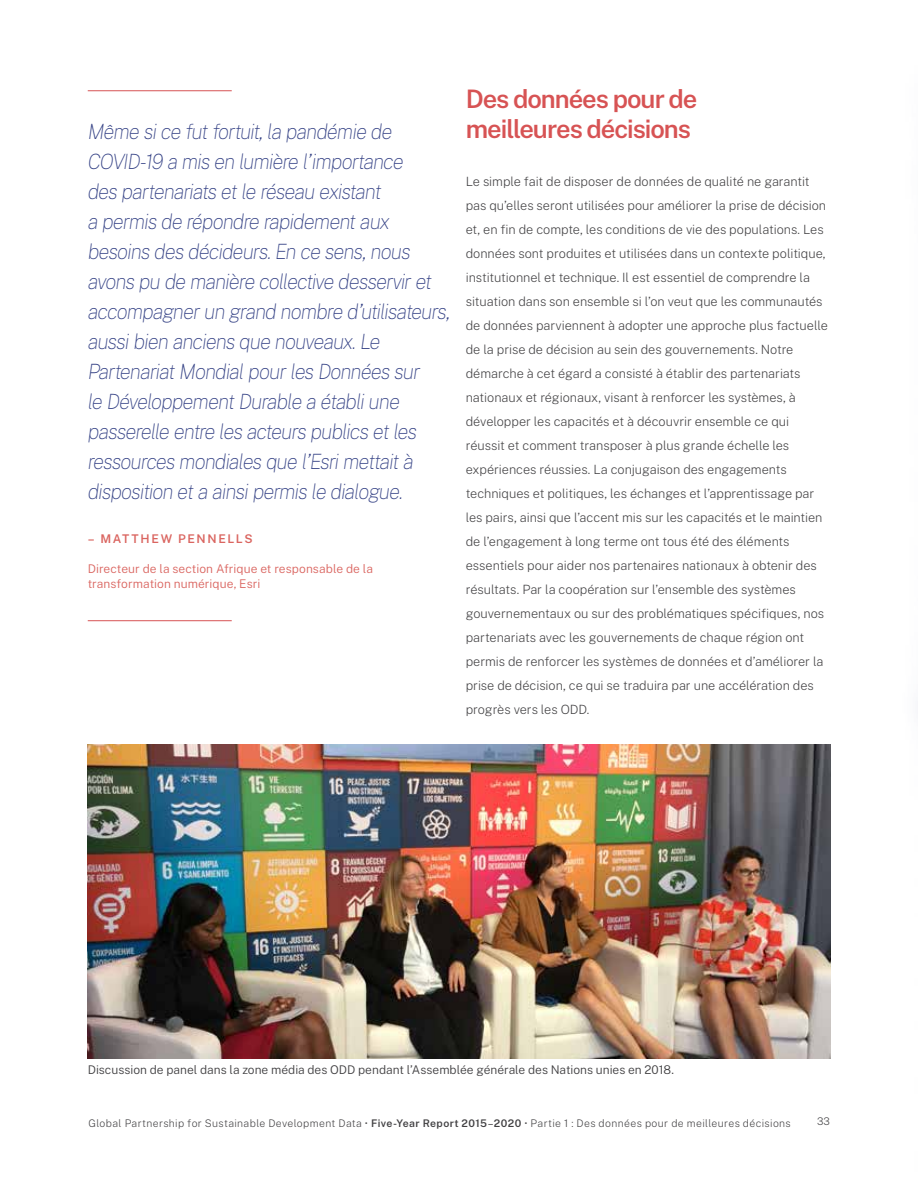
<style>
.page{position:relative;width:918px;height:1188px;background:#fff}
.page>*{position:absolute;margin:0;border:0;box-sizing:border-box;transform-origin:0 0}
.t1{font:600 25.5px/30px "Public Sans";letter-spacing:-.04em;color:#d75354}
.t2{font:italic 100 21px/30px "Public Sans";letter-spacing:-.05em;color:#344185}
.t3{font:200 12.75px/24px "Public Sans";color:#414042}
.t4{font:300 12px "Public Sans";color:#414042}
.t5{font:300 12px/15px "Public Sans";letter-spacing:.005em;color:#da6560}
.t6{font:600 12px "Public Sans";letter-spacing:.135em;color:#da6560}
.t7{font:200 10.5px "Public Sans";letter-spacing:.035em;color:#414042}
.s1{font-weight:600}
.s2{font-weight:400}
</style>
<div class="page">
<hr style="left:88px;top:620px;width:144px;height:1px;background:#d75354">
<hr style="left:88px;top:90px;width:144px;height:1px;background:#d75354">
<img style="left:88px;top:744px;width:742px;height:315px">
<p class="t2" style="left:88px;top:116px;width:364px">Même si ce fut fortuit, la pandémie de COVID-19 a mis en lumière l’importance<br>des partenariats et le réseau existant<br>a permis de répondre rapidement aux besoins des décideurs. En ce sens, nous avons pu de manière collective desservir et accompagner un grand nombre d’utilisateurs, aussi bien anciens que nouveaux. Le Partenariat Mondial pour les Données sur<br>le Développement Durable a établi une passerelle entre les acteurs publics et les ressources mondiales que l’Esri mettait à disposition et a ainsi permis le dialogue.</p>
<p class="t6" style="left:88px;top:529px;width:166px">– MATTHEW PENNELLS</p>
<p class="t5" style="left:88px;top:560px;width:287px">Directeur de la section Afrique et responsable de la transformation numérique, Esri</p>
<h1 class="t1" style="left:466px;top:82px;width:233px">Des données pour de meilleures décisions</h1>
<p class="t3" style="left:466px;top:169px;width:364px">Le simple fait de disposer de données de qualité ne garantit pas qu’elles seront utilisées pour améliorer la prise de décision et, en fin de compte, les conditions de vie des populations. Les données sont produites et utilisées dans un contexte politique, institutionnel et technique. Il est essentiel de comprendre la situation dans son ensemble si l’on veut que les communautés de données parviennent à adopter une approche plus factuelle de la prise de décision au sein des gouvernements. Notre démarche à cet égard a consisté à établir des partenariats nationaux et régionaux, visant à renforcer les systèmes, à développer les capacités et à découvrir ensemble ce qui réussit et comment transposer à plus grande échelle les expériences réussies. La conjugaison des engagements techniques et politiques, les échanges et l’apprentissage par les pairs, ainsi que l’accent mis sur les capacités et le maintien de l’engagement à long terme ont tous été des éléments essentiels pour aider nos partenaires nationaux à obtenir des résultats. Par la coopération sur l’ensemble des systèmes gouvernementaux ou sur des problématiques spécifiques, nos partenariats avec les gouvernements de chaque région ont permis de renforcer les systèmes de données et d’améliorer la prise de décision, ce qui se traduira par une accélération des progrès vers les ODD.</p>
<p class="t4" style="left:88px;top:1061px;width:588px">Discussion de panel dans la zone média des ODD pendant l’Assemblée générale des Nations unies en 2018.</p>
<p class="t7" style="left:89px;top:1115px;width:704px">Global Partnership for Sustainable Development Data • <span class="s1">Five-Year Report 2015</span><span class="s2">–</span><span class="s1">2020</span> • Partie 1 : Des données pour de meilleures décisions</p>
<p class="t7" style="left:817px;top:1114px;width:14px">33</p>
</div>
